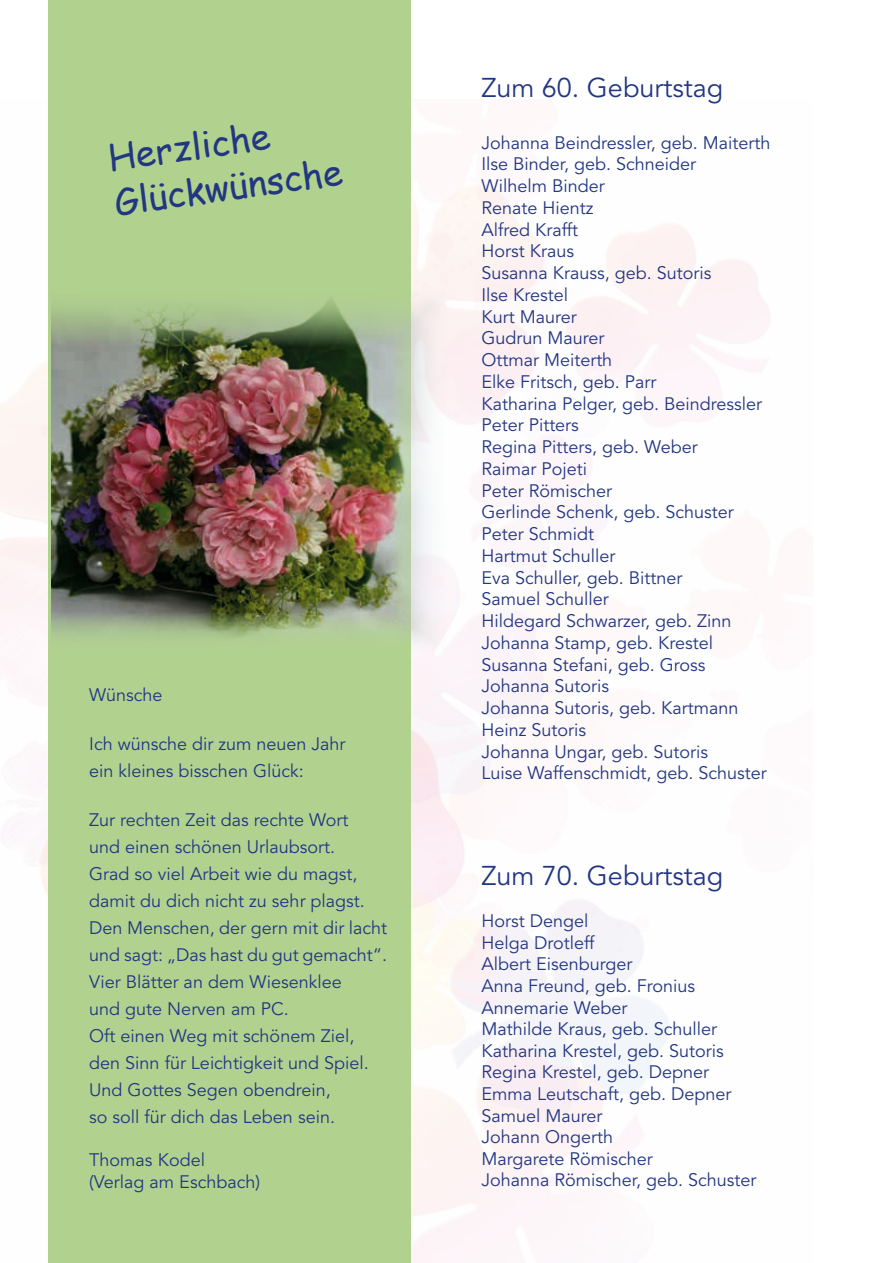
<style>
.page{position:relative;width:893px;height:1263px;background:#fff}
.page>*{position:absolute;margin:0;border:0;box-sizing:border-box;transform-origin:0 0}
.t1{font:36px/45px "Comic Sans MS";color:#223682}
.t2{font:27px "Avenir LT Std";color:#223682}
.t3{font:18px/21.8px "Avenir LT Std";color:#223682}
</style>
<div class="page">
<div style="left:49px;top:0;width:362px;height:1263px;background:#b1d28f"></div>
<img style="left:51px;top:283px;width:402px;height:372px">
<h1 class="t1" style="left:105px;top:135px;width:231px;rotate:-8deg">Herzliche<br>Glückwünsche</h1>
<p class="t3" style="left:89px;top:685px;width:75px">Wünsche</p>
<p class="t3" style="left:89px;top:731px;width:258px;line-height:27px">Ich wünsche dir zum neuen Jahr ein kleines bisschen Glück:</p>
<p class="t3" style="left:89px;top:806px;width:299px;line-height:27px">Zur rechten Zeit das rechte Wort<br>und einen schönen Urlaubsort.<br>Grad so viel Arbeit wie du magst, damit du dich nicht zu sehr plagst.<br>Den Menschen, der gern mit dir lacht und sagt: „Das hast du gut gemacht“.<br>Vier Blätter an dem Wiesenklee<br>und gute Nerven am PC.<br>Oft einen Weg mit schönem Ziel, den Sinn für Leichtigkeit und Spiel.<br>Und Gottes Segen obendrein,<br>so soll für dich das Leben sein.</p>
<p class="t3" style="left:89px;top:1149px;width:172px">Thomas Kodel (Verlag am Eschbach)</p>
<h2 class="t2" style="left:481px;top:72px;width:244px">Zum 60. Geburtstag</h2>
<p class="t3" style="left:481px;top:132px;width:291px">Johanna Beindressler, geb. Maiterth<br>Ilse Binder, geb. Schneider<br>Wilhelm Binder<br>Renate Hientz<br>Alfred Krafft<br>Horst Kraus<br>Susanna Krauss, geb. Sutoris<br>Ilse Krestel<br>Kurt Maurer<br>Gudrun Maurer<br>Ottmar Meiterth<br>Elke Fritsch, geb. Parr<br>Katharina Pelger, geb. Beindressler<br>Peter Pitters<br>Regina Pitters, geb. Weber<br>Raimar Pojeti<br>Peter Römischer<br>Gerlinde Schenk, geb. Schuster<br>Peter Schmidt<br>Hartmut Schuller<br>Eva Schuller, geb. Bittner<br>Samuel Schuller<br>Hildegard Schwarzer, geb. Zinn<br>Johanna Stamp, geb. Krestel<br>Susanna Stefani, geb. Gross<br>Johanna Sutoris<br>Johanna Sutoris, geb. Kartmann<br>Heinz Sutoris<br>Johanna Ungar, geb. Sutoris<br>Luise Waffenschmidt, geb. Schuster</p>
<h2 class="t2" style="left:481px;top:860px;width:244px">Zum 70. Geburtstag</h2>
<p class="t3" style="left:481px;top:911px;width:277px">Horst Dengel<br>Helga Drotleff<br>Albert Eisenburger<br>Anna Freund, geb. Fronius<br>Annemarie Weber<br>Mathilde Kraus, geb. Schuller<br>Katharina Krestel, geb. Sutoris<br>Regina Krestel, geb. Depner<br>Emma Leutschaft, geb. Depner<br>Samuel Maurer<br>Johann Ongerth<br>Margarete Römischer<br>Johanna Römischer, geb. Schuster</p>
</div>
